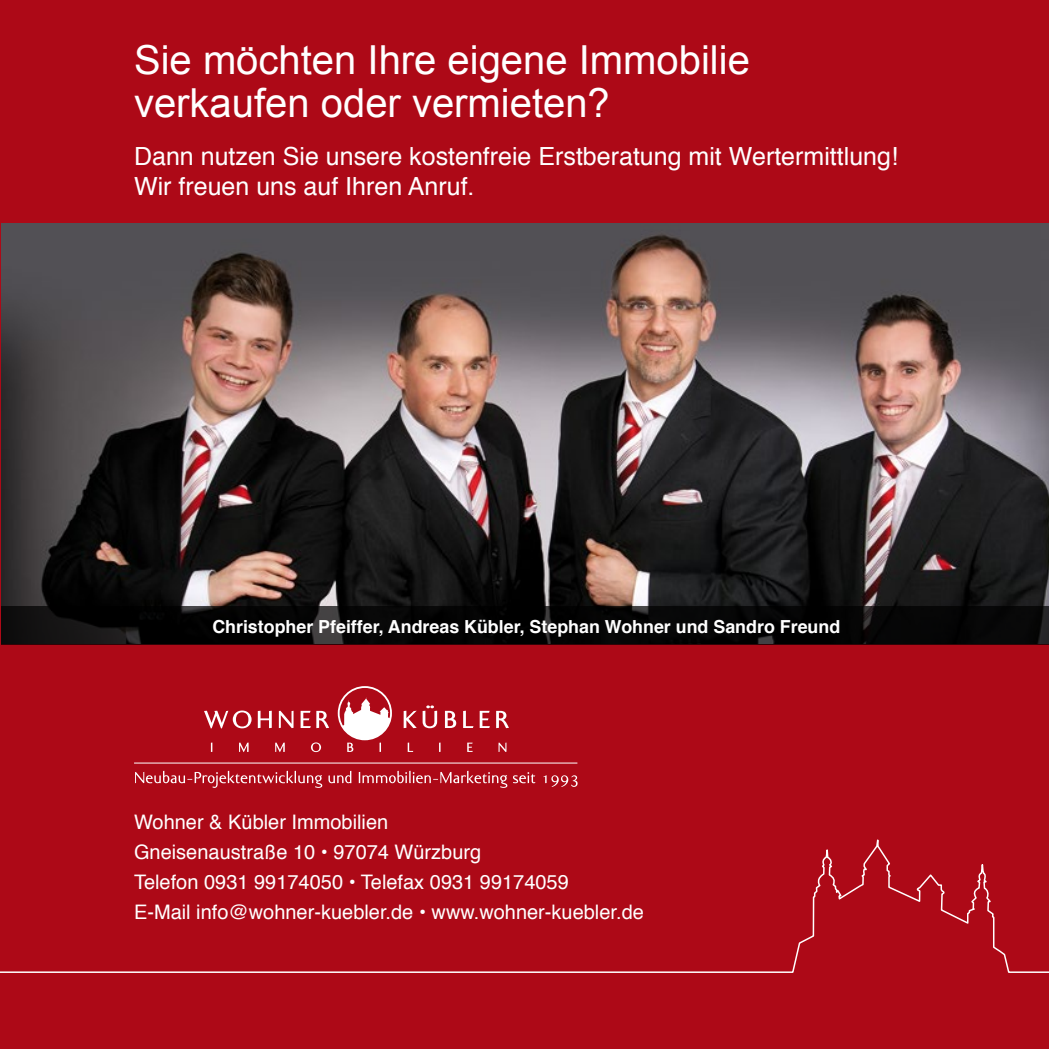
<style>
.page{position:relative;width:1049px;height:1049px;background:#fff}
.page>*{position:absolute;margin:0;border:0;box-sizing:border-box;transform-origin:0 0}
.t1{font:40px/42.5px "Arial";color:#fff}
.t2{font:25px/30px "Helvetica";color:#fff}
.t3{font:20px/30px "Helvetica";color:#fff}
.t4{font:700 18px "Helvetica";color:#fff}
</style>
<div class="page">
<div style="left:0;top:0;width:1049px;height:999px;background:#ad0917"></div>
<img style="left:1px;top:223px;width:1048px;height:420px">
<div style="left:2px;top:607px;width:1047px;height:38px;background:#000"></div>
<svg style="left:339px;top:687px;width:52px;height:52px"></svg>
<svg style="left:204px;top:697px;width:305px;height:55px"></svg>
<div style="left:338px;top:686px;width:54px;height:54px;border:2px solid #fff;border-radius:50%"></div>
<hr style="left:134px;top:762px;width:443px;height:1px;background:#fff">
<svg style="left:135px;top:771px;width:442px;height:17px"></svg>
<div style="left:0;top:999px;width:1049px;height:50px;background:#ad0917"></div>
<svg style="left:0;top:839px;width:1049px;height:134px"></svg>
<h1 class="t1" style="left:134px;top:39px;width:617px">Sie möchten Ihre eigene Immobilie verkaufen oder vermieten?</h1>
<p class="t2" style="left:134px;top:142px;width:765px">Dann nutzen Sie unsere kostenfreie Erstberatung mit Wertermittlung!<br>Wir freuen uns auf Ihren Anruf.</p>
<p class="t4" style="left:212px;top:612px;width:629px">Christopher Pfeiffer, Andreas Kübler, Stephan Wohner und Sandro Freund</p>
<p class="t3" style="left:134px;top:807px;width:511px">Wohner &amp; Kübler Immobilien<br>Gneisenaustraße 10 • 97074 Würzburg<br>Telefon 0931 99174050 • Telefax 0931 99174059<br>E-Mail info@wohner-kuebler.de • www.wohner-kuebler.de</p>
</div>
